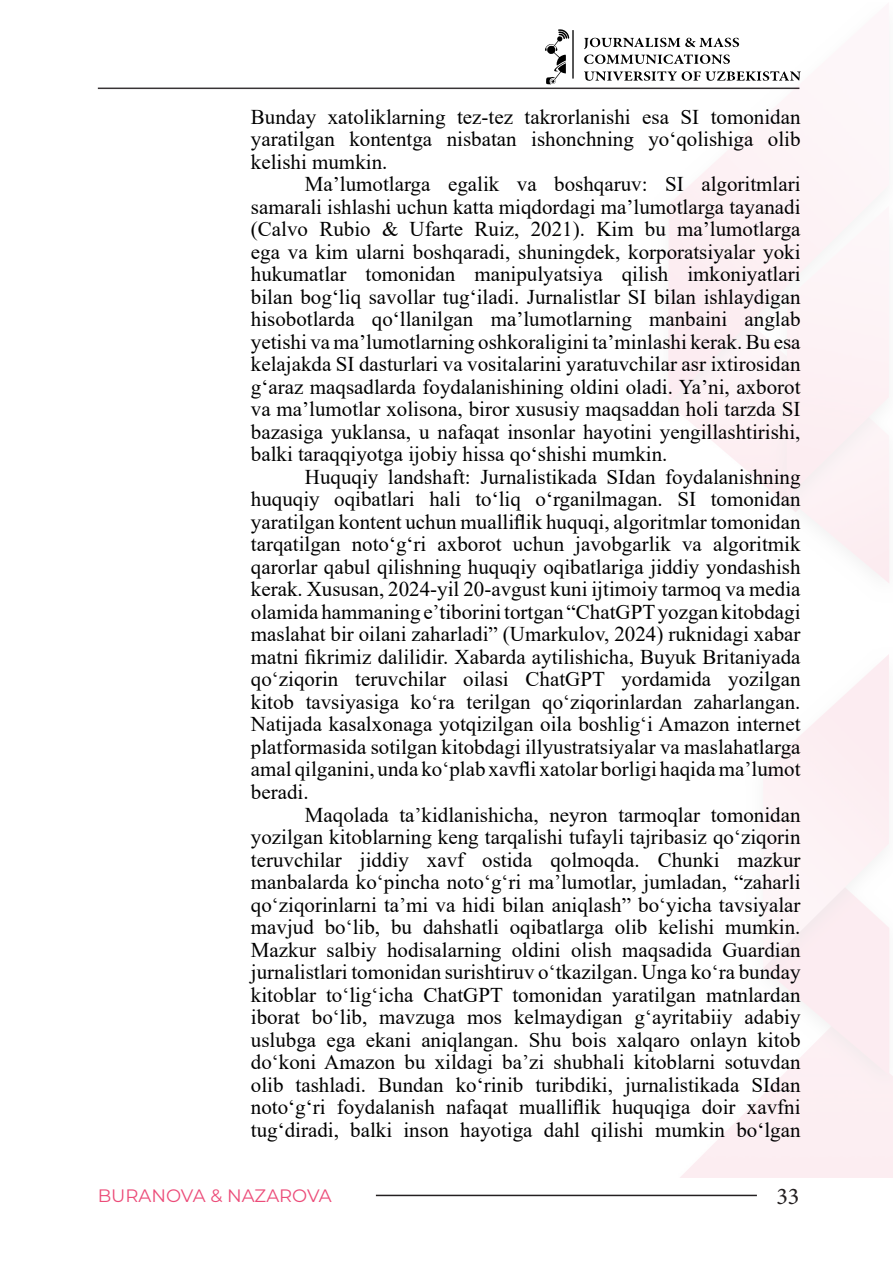
<style>
.page{position:relative;width:893px;height:1263px;background:#fff}
.page>*{position:absolute;margin:0;border:0;box-sizing:border-box;transform-origin:0 0}
.t1{font:24px "Minion Pro";color:#231f20}
.Загаловка{font:21px/22.5px "Times New Roman";color:#000001;text-align:justify}
.t2{font:18px "Montserrat";color:#ec4c79}
</style>
<div class="page">
<hr style="left:376px;top:1195px;width:381px;height:1px;background:#231f20">
<img style="left:97px;top:44px;width:796px;height:1133px">
<svg style="left:545px;top:29px;width:29px;height:55px"></svg>
<svg style="left:584px;top:37px;width:155px;height:28px"></svg>
<svg style="left:584px;top:71px;width:216px;height:10px"></svg>
<p class="Загаловка" style="left:251px;top:105px;width:551px">Bunday xatoliklarning tez-tez takrorlanishi esa SI tomonidan yaratilgan kontentga nisbatan ishonchning yo‘qolishiga olib kelishi mumkin.</p>
<p class="Загаловка" style="left:251px;top:172px;width:551px;text-indent:54px">Ma’lumotlarga egalik va boshqaruv: SI algoritmlari samarali ishlashi uchun katta miqdordagi ma’lumotlarga tayanadi (Calvo Rubio &amp; Ufarte Ruiz, 2021). Kim bu ma’lumotlarga ega va kim ularni boshqaradi, shuningdek, korporatsiyalar yoki hukumatlar tomonidan manipulyatsiya qilish imkoniyatlari bilan bog‘liq savollar tug‘iladi. Jurnalistlar SI bilan ishlaydigan hisobotlarda qo‘llanilgan ma’lumotlarning manbaini anglab yetishi va ma’lumotlarning oshkoraligini ta’minlashi kerak. Bu esa kelajakda SI dasturlari va vositalarini yaratuvchilar asr ixtirosidan g‘araz maqsadlarda foydalanishining oldini oladi. Ya’ni, axborot va ma’lumotlar xolisona, biror xususiy maqsaddan holi tarzda SI bazasiga yuklansa, u nafaqat insonlar hayotini yengillashtirishi, balki taraqqiyotga ijobiy hissa qo‘shishi mumkin.</p>
<p class="Загаловка" style="left:251px;top:465px;width:551px;text-indent:54px">Huquqiy landshaft: Jurnalistikada SIdan foydalanishning huquqiy oqibatlari hali to‘liq o‘rganilmagan. SI tomonidan yaratilgan kontent uchun mualliflik huquqi, algoritmlar tomonidan tarqatilgan noto‘g‘ri axborot uchun javobgarlik va algoritmik qarorlar qabul qilishning huquqiy oqibatlariga jiddiy yondashish kerak. Xususan, 2024-yil 20-avgust kuni ijtimoiy tarmoq va media olamida hammaning eʼtiborini tortgan “ChatGPT yozgan kitobdagi maslahat bir oilani zaharladi” (Umarkulov, 2024) ruknidagi xabar matni fikrimiz dalilidir. Xabarda aytilishicha, Buyuk Britaniyada qoʻziqorin teruvchilar oilasi ChatGPT yordamida yozilgan kitob tavsiyasiga koʻra terilgan qoʻziqorinlardan zaharlangan.<br>Natijada kasalxonaga yotqizilgan oila boshligʻi Amazon internet platformasida sotilgan kitobdagi illyustratsiyalar va maslahatlarga amal qilganini, unda koʻplab xavfli xatolar borligi haqida maʼlumot beradi.</p>
<p class="Загаловка" style="left:251px;top:802px;width:551px;text-indent:54px">Maqolada taʼkidlanishicha, neyron tarmoqlar tomonidan yozilgan kitoblarning keng tarqalishi tufayli tajribasiz qoʻziqorin teruvchilar jiddiy xavf ostida qolmoqda. Chunki mazkur manbalarda koʻpincha notoʻgʻri maʼlumotlar, jumladan, “zaharli qoʻziqorinlarni taʼmi va hidi bilan aniqlash” boʻyicha tavsiyalar mavjud boʻlib, bu dahshatli oqibatlarga olib kelishi mumkin.<br>Mazkur salbiy hodisalarning oldini olish maqsadida Guardian jurnalistlari tomonidan surishtiruv oʻtkazilgan. Unga koʻra bunday kitoblar toʻligʻicha ChatGPT tomonidan yaratilgan matnlardan iborat boʻlib, mavzuga mos kelmaydigan gʻayritabiiy adabiy uslubga ega ekani aniqlangan. Shu bois xalqaro onlayn kitob doʻkoni Amazon bu xildagi baʼzi shubhali kitoblarni sotuvdan olib tashladi. Bundan ko‘rinib turibdiki, jurnalistikada SIdan noto‘g‘ri foydalanish nafaqat mualliflik huquqiga doir xavfni tug‘diradi, balki inson hayotiga dahl qilishi mumkin bo‘lgan</p>
<p class="t2" style="left:98px;top:1183px;width:236px">BURANOVA &amp; NAZAROVA</p>
<p class="t1" style="left:776px;top:1180px;width:25px">33</p>
</div>
